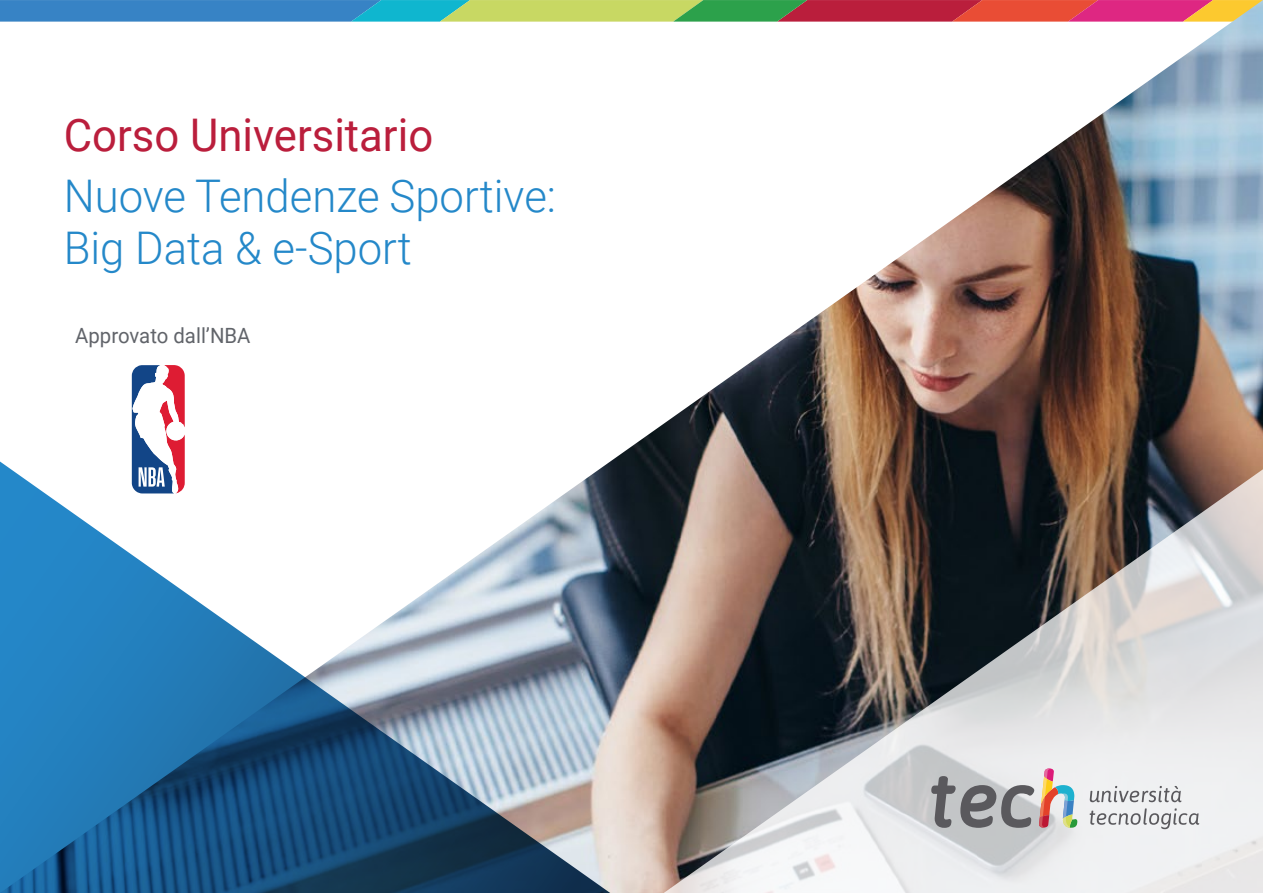
<style>
.page{position:relative;width:1263px;height:893px;background:#fff}
.page>*{position:absolute;margin:0;border:0;box-sizing:border-box;transform-origin:0 0}
.t1{font:300 45px/52.5px "Roboto";color:#2488c9}
.t2{font:45px "Roboto";color:#ba1e3c}
.t3{font:21px "Roboto";color:#61646a}
</style>
<div class="page">
<img style="left:0;top:0;width:1263px;height:454px">
<svg style="left:640px;top:454px;width:623px;height:439px;background:#96908d"></svg>
<svg style="left:0;top:446px;width:640px;height:447px"></svg>
<svg style="left:132px;top:365px;width:53px;height:128px"></svg>
<svg style="left:1090px;top:786px;width:91px;height:16px"></svg>
<svg style="left:1090px;top:808px;width:109px;height:21px"></svg>
<svg style="left:931px;top:768px;width:146px;height:60px;background:#afabab"></svg>
<p class="t2" style="left:64px;top:103px;width:371px">Corso Universitario</p>
<p class="t1" style="left:64px;top:168px;width:494px">Nuove Tendenze Sportive:<br>Big Data &amp; e-Sport</p>
<p class="t3" style="left:75px;top:321px;width:177px">Approvato dall’NBA</p>
</div>
